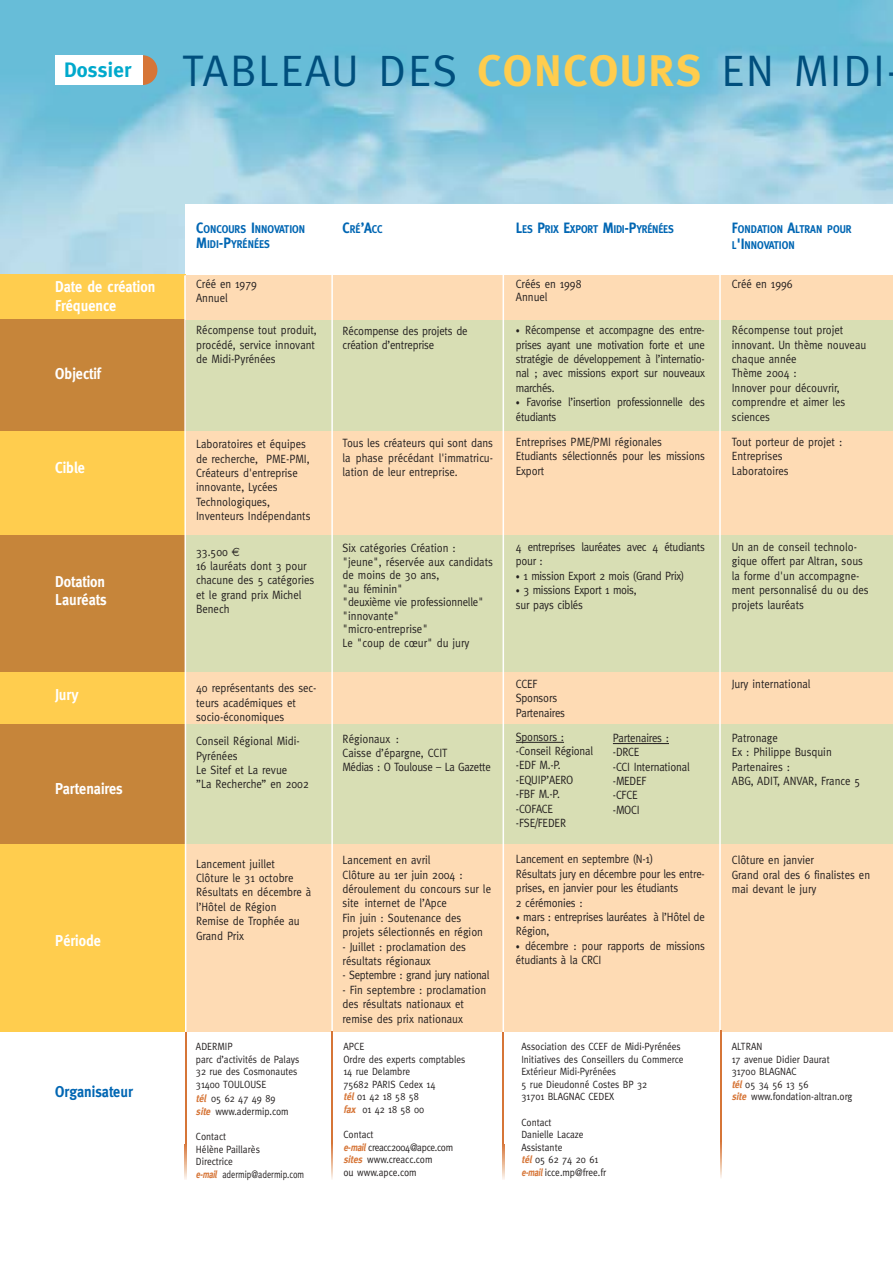
<style>
.page{position:relative;width:893px;height:1263px;background:#fff}
.page>*{position:absolute;margin:0;border:0;box-sizing:border-box;transform-origin:0 0}
.t1{font:44.25px "Meta Caps";letter-spacing:.045em;color:#004f7d}
.t2{font:700 21px "Meta";letter-spacing:.01em;color:#00a9cc}
.t3{font:700 15.75px/18.9px "Meta";color:#fff;scale:.9 1}
.t4{font:700 15.75px "Meta";color:#0066b3;scale:.9 1}
.t5{font:12px/14.4px "Meta";color:#231f1f;scale:.9 1}
.t6{font:12px/14.4px "Meta";letter-spacing:-.025em;color:#231f1f;scale:.9 1}
.t7{font:700 11.25px/15px "Meta";color:#0066b3;scale:.9 1}
.t8{font:700 11.25px "Meta";letter-spacing:-.02em;color:#0066b3;scale:.9 1}
.t9{font:10.5px/12.6px "Meta";color:#231f1f;scale:.9 1}
.t10{font:10.5px "Meta Plus Normal";color:#231f1f;scale:.9 1}
.s1{font-family:"Meta";font-weight:700;color:#ffcd4e}
.s2{font-size:15px}
.s3{font-family:"Euro Sans"}
.s4{font-weight:700;font-style:italic;color:#d67537}
.s5{font-size:9px}
</style>
<div class="page">
<div style="left:186px;top:793px;width:706px;height:239px;background:#fedbb4"></div>
<div style="left:0;top:796px;width:185px;height:235px;background:#ffcd4e"></div>
<div style="left:0;top:723px;width:185px;height:121px;background:#c6853a"></div>
<div style="left:186px;top:723px;width:706px;height:121px;background:#d8deb4"></div>
<img style="left:0;top:0;width:892px;height:275px">
<div style="left:186px;top:204px;width:706px;height:71px;background:#fff"></div>
<div style="left:186px;top:319px;width:706px;height:113px;background:#d8deb4"></div>
<div style="left:0;top:319px;width:185px;height:113px;background:#c6853a"></div>
<div style="left:186px;top:672px;width:706px;height:52px;background:#fedbb4"></div>
<div style="left:0;top:672px;width:185px;height:52px;background:#ffcd4e"></div>
<div style="left:0;top:275px;width:185px;height:44px;background:#ffcd4e"></div>
<div style="left:186px;top:275px;width:706px;height:44px;background:#fedbb4"></div>
<div style="left:186px;top:432px;width:706px;height:104px;background:#fedbb4"></div>
<div style="left:185px;top:536px;width:707px;height:136px;background:#d8deb4"></div>
<div style="left:0;top:432px;width:185px;height:104px;background:#ffcd4e"></div>
<div style="left:0;top:536px;width:185px;height:136px;background:#c6853a"></div>
<div style="left:128px;top:55px;width:29px;height:30px;background:#d67537;border-radius:50%"></div>
<div style="left:56px;top:55px;width:87px;height:30px;background:#fff"></div>
<hr style="left:521px;top:742px;width:43px;height:1px;background:#231f1f">
<hr style="left:502px;top:220px;width:2px;height:812px;background:#fff">
<hr style="left:331px;top:221px;width:2px;height:811px;background:#fff">
<svg style="left:183px;top:274px;width:4px;height:760px"></svg>
<hr style="left:719px;top:221px;width:1px;height:811px;background:#fff">
<hr style="left:720px;top:1030px;width:1px;height:114px;background:#d67537">
<svg style="left:720px;top:1143px;width:1px;height:35px"></svg>
<hr style="left:502px;top:1032px;width:2px;height:113px;background:#d67537">
<svg style="left:502px;top:1145px;width:2px;height:35px"></svg>
<hr style="left:331px;top:1032px;width:1px;height:113px;background:#d67537">
<svg style="left:331px;top:1145px;width:1px;height:34px"></svg>
<hr style="left:185px;top:1032px;width:1px;height:113px;background:#d67537">
<svg style="left:185px;top:1145px;width:1px;height:35px"></svg>
<hr style="left:618px;top:743px;width:34px;height:1px;background:#231f1f">
<svg style="left:652px;top:743px;width:17px;height:1px"></svg>
<h2 class="t2" style="left:64px;top:62px;width:69px">Dossier</h2>
<h1 class="t1" style="left:182px;top:45px;width:704px">TABLEAU DES <span class="s1">CONCOURS</span> EN MIDI</h1>
<h3 class="t3" style="left:55px;top:279px;width:113px">Date de création<br>Fréquence</h3>
<h3 class="t3" style="left:55px;top:365px;width:52px">Objectif</h3>
<h3 class="t3" style="left:55px;top:460px;width:35px">Cible</h3>
<h3 class="t3" style="left:55px;top:573px;width:59px">Dotation<br>Lauréats</h3>
<h3 class="t3" style="left:55px;top:687px;width:27px">Jury</h3>
<h3 class="t3" style="left:55px;top:781px;width:76px">Partenaires</h3>
<h3 class="t3" style="left:55px;top:932px;width:52px">Période</h3>
<h3 class="t4" style="left:55px;top:1086px;width:88px">Organisateur</h3>
<p class="t7" style="left:196px;top:223px;width:123px"><span class="s2">C</span>ONCOURS <span class="s2">I</span>NNOVATION<br><span class="s2">M</span>IDI<span class="s2">-P</span>YRÉNÉES</p>
<p class="t5" style="left:196px;top:278px;width:69px">Créé en 1979<br>Annuel</p>
<p class="t5" style="left:196px;top:324px;width:136px">Récompense tout produit, procédé, service innovant de Midi-Pyrénées</p>
<p class="t5" style="left:196px;top:438px;width:129px">Laboratoires et équipes de recherche, PME-PMI,<br>Créateurs d'entreprise innovante, Lycées<br>Technologiques,<br>Inventeurs Indépendants</p>
<p class="t5" style="left:196px;top:546px;width:133px">33.500 <span class="s3">€<br></span>16 lauréats dont 3 pour chacune des 5 catégories et le grand prix Michel<br>Benech</p>
<p class="t5" style="left:196px;top:682px;width:135px">40 représentants des sec&shy;teurs académiques et socio-économiques</p>
<p class="t5" style="left:196px;top:735px;width:127px">Conseil Régional Midi-<br>Pyrénées<br>Le Sitef et La revue<br>”La Recherche” en 2002</p>
<p class="t5" style="left:196px;top:858px;width:129px">Lancement juillet<br>Clôture le 31 octobre<br>Résultats en décembre à l’Hôtel de Région<br>Remise de Trophée au<br>Grand Prix</p>
<p class="t9" style="left:196px;top:1041px;width:116px">ADERMIP<br>parc d’activités de Palays<br>32 rue des Cosmonautes<br>31400 TOULOUSE</p>
<p class="t9" style="left:196px;top:1092px;width:105px;line-height:13.2px"><span class="s4">tél</span> 05 62 47 49 89 <span class="s4">site</span> www.adermip.com</p>
<p class="t9" style="left:196px;top:1131px;width:35px">Contact</p>
<p class="t10" style="left:196px;top:1145px;width:73px">Hélène Paillarès</p>
<p class="t9" style="left:196px;top:1156px;width:122px">Directrice<br><span class="s4">e-mail</span> adermip@adermip.com</p>
<p class="t7" style="left:342px;top:223px;width:46px"><span class="s2">C</span>RÉ<span class="s2">’A</span>CC</p>
<p class="t5" style="left:342px;top:325px;width:140px">Récompense des projets de création d’entreprise</p>
<p class="t5" style="left:342px;top:437px;width:169px;text-align:justify">Tous les créateurs qui sont dans la phase précédant l'immatricu&shy;lation de leur entreprise.</p>
<p class="t8" style="left:516px;top:225px;width:177px"><span class="s2">L</span>ES <span class="s2">P</span>RIX <span class="s2">E</span>XPORT <span class="s2">M</span>IDI<span class="s2">-P</span>YRÉNÉES</p>
<p class="t5" style="left:516px;top:278px;width:74px;line-height:13.5px">Créés en 1998<br>Annuel</p>
<p class="t5" style="left:516px;top:324px;width:211px;text-align:justify"><span class="s5">•</span> Récompense et accompagne des entre&shy;prises ayant une motivation forte et une stratégie de développement à l’internatio&shy;nal ; avec missions export sur nouveaux marchés.</p>
<p class="t6" style="left:516px;top:396px;width:211px"><span class="s5">•</span> Favorise l’insertion professionnelle des étudiants</p>
<p class="t5" style="left:516px;top:436px;width:211px">Entreprises PME/PMI régionales<br>Etudiants sélectionnés pour les missions<br>Export</p>
<p class="t5" style="left:342px;top:542px;width:169px;line-height:13.5px">Six catégories Création : "jeune", réservée aux candidats de moins de 30 ans,<br>"au féminin"<br>"deuxième vie professionnelle" "innovante"<br>"micro-entreprise"<br>Le "coup de cœur" du jury</p>
<p class="t5" style="left:342px;top:733px;width:166px">Régionaux :<br>Caisse d’épargne, CCIT<br>Médias : O Toulouse – La Gazette</p>
<p class="t5" style="left:342px;top:854px;width:166px">Lancement en avril<br>Clôture au 1er juin 2004 : déroulement du concours sur le site internet de l’Apce<br>Fin juin : Soutenance des projets sélectionnés en région</p>
<p class="t5" style="left:342px;top:941px;width:139px">- Juillet : proclamation des résultats régionaux</p>
<p class="t6" style="left:342px;top:969px;width:164px">- Septembre : grand jury national</p>
<p class="t5" style="left:342px;top:984px;width:161px">- Fin septembre : proclamation des résultats nationaux et remise des prix nationaux</p>
<p class="t9" style="left:343px;top:1041px;width:137px">APCE<br>Ordre des experts comptables<br>14 rue Delambre<br>75682 PARIS Cedex 14<br><span class="s4">tél</span> 01 42 18 58 58<br><span class="s4">fax</span> 01 42 18 58 00</p>
<p class="t9" style="left:343px;top:1129px;width:123px">Contact<br><span class="s4">e-mail</span> creacc2004@apce.com <span class="s4">sites</span> www.creacc.com<br>ou www.apce.com</p>
<p class="t6" style="left:516px;top:541px;width:211px">4 entreprises lauréates avec 4 étudiants pour :</p>
<p class="t6" style="left:516px;top:570px;width:189px"><span class="s5">•</span> 1 mission Export 2 mois (Grand Prix)</p>
<p class="t6" style="left:516px;top:584px;width:136px"><span class="s5">•</span> 3 missions Export 1 mois, sur pays ciblés</p>
<p class="t5" style="left:516px;top:678px;width:56px">CCEF<br>Sponsors<br>Partenaires</p>
<p class="t5" style="left:516px;top:731px;width:87px">Sponsors : -Conseil Régional -EDF M.-P. -EQUIP’AERO -FBF M.-P. -COFACE -FSE/FEDER</p>
<p class="t5" style="left:516px;top:853px;width:211px">Lancement en septembre (N-1)<br>Résultats jury en décembre pour les entre&shy;prises, en janvier pour les étudiants<br>2 cérémonies :</p>
<p class="t5" style="left:516px;top:911px;width:211px"><span class="s5">•</span> mars : entreprises lauréates à l’Hôtel de<br>Région,</p>
<p class="t5" style="left:516px;top:940px;width:211px"><span class="s5">•</span> décembre : pour rapports de missions étudiants à la CRCI</p>
<p class="t5" style="left:613px;top:732px;width:87px">Partenaires : -DRCE<br>-CCI International -MEDEF<br>-CFCE<br>-MOCI</p>
<p class="t9" style="left:521px;top:1041px;width:181px">Association des CCEF de Midi-Pyrénées<br>Initiatives des Conseillers du Commerce<br>Extérieur Midi-Pyrénées<br>5 rue Dieudonné Costes BP 32<br>31701 BLAGNAC CEDEX</p>
<p class="t9" style="left:521px;top:1117px;width:96px">Contact<br>Danielle Lacaze<br>Assistante<br><span class="s4">tél</span> 05 62 74 20 61 <span class="s4">e-mail</span> icce.mp@free.fr</p>
<p class="t7" style="left:731px;top:222px;width:135px;line-height:16.5px"><span class="s2">F</span>ONDATION <span class="s2">A</span>LTRAN POUR<br>L<span class="s2">'I</span>NNOVATION</p>
<p class="t5" style="left:731px;top:278px;width:69px">Créé en 1996</p>
<p class="t5" style="left:731px;top:324px;width:151px">Récompense tout projet innovant. Un thème nouveau chaque année<br>Thème 2004 :<br>Innover pour découvrir, comprendre et aimer les sciences</p>
<p class="t5" style="left:731px;top:436px;width:124px">Tout porteur de projet :<br>Entreprises<br>Laboratoires</p>
<p class="t5" style="left:731px;top:541px;width:153px">Un an de conseil technolo&shy;gique offert par Altran, sous la forme d'un accompagne&shy;ment personnalisé du ou des projets lauréats</p>
<p class="t5" style="left:731px;top:678px;width:89px">Jury international</p>
<p class="t5" style="left:731px;top:732px;width:144px">Patronage<br>Ex : Philippe Busquin<br>Partenaires :<br>ABG, ADIT, ANVAR, France 5</p>
<p class="t5" style="left:731px;top:854px;width:155px">Clôture en janvier<br>Grand oral des 6 finalistes en mai devant le jury</p>
<p class="t9" style="left:731px;top:1041px;width:136px">ALTRAN<br>17 avenue Didier Daurat<br>31700 BLAGNAC<br><span class="s4">tél</span> 05 34 56 13 56<br><span class="s4">site</span> www.fondation-altran.org</p>
</div>
